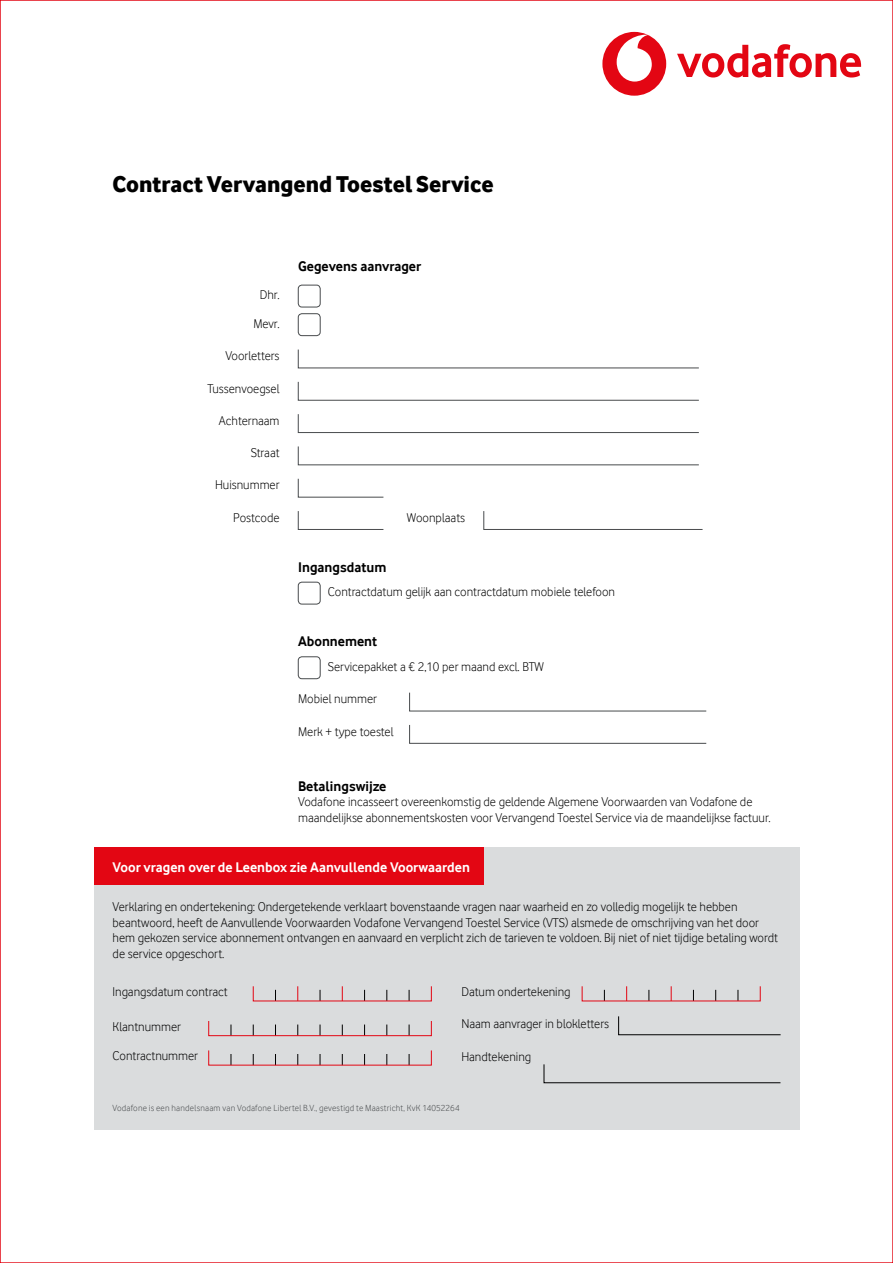
<style>
.page{position:relative;width:893px;height:1263px;background:#fff}
.page>*{position:absolute;margin:0;border:0;box-sizing:border-box;transform-origin:0 0}
.t1{font:23.55px "Vodafone Ex B";color:#000}
.t2{font:700 14.4px "Vodafone Rg";color:#000}
.t3{font:700 14.4px "Vodafone Rg";color:#fff}
.t4{font:13.05px/15.8px "Vodafone Lt";color:#000}
.t5{font:9.15px "Vodafone Lt";letter-spacing:.02em;color:#484b4d}
</style>
<div class="page">
<div style="left:94px;top:847px;width:705px;height:282px;background:#dadcdd"></div>
<div style="left:94px;top:847px;width:390px;height:37px;background:#e30613"></div>
<div style="left:298px;top:285px;width:22px;height:22px;border:1px solid #484b4d;border-radius:4px"></div>
<div style="left:298px;top:314px;width:22px;height:22px;border:1px solid #484b4d;border-radius:4px"></div>
<svg style="left:298px;top:349px;width:401px;height:19px"></svg>
<svg style="left:298px;top:381px;width:401px;height:20px"></svg>
<svg style="left:298px;top:414px;width:401px;height:19px"></svg>
<svg style="left:298px;top:446px;width:401px;height:19px"></svg>
<svg style="left:298px;top:478px;width:86px;height:19px"></svg>
<svg style="left:298px;top:511px;width:86px;height:19px"></svg>
<svg style="left:483px;top:511px;width:220px;height:19px"></svg>
<div style="left:298px;top:582px;width:22px;height:22px;border:1px solid #484b4d;border-radius:4px"></div>
<div style="left:298px;top:657px;width:22px;height:22px;border:1px solid #484b4d;border-radius:4px"></div>
<svg style="left:409px;top:692px;width:298px;height:19px"></svg>
<svg style="left:409px;top:725px;width:298px;height:19px"></svg>
<div style="left:208px;top:1021px;width:224px;height:15px;border:1px solid #e30613"></div>
<svg style="left:618px;top:1016px;width:163px;height:19px"></svg>
<svg style="left:544px;top:1064px;width:237px;height:19px"></svg>
<div style="left:602px;top:32px;width:64px;height:64px;background:#e30613;border-radius:50%"></div>
<svg style="left:617px;top:35px;width:35px;height:47px"></svg>
<svg style="left:677px;top:44px;width:184px;height:34px"></svg>
<h1 class="t1" style="left:113px;top:169px;width:383px">Contract Vervangend Toestel Service</h1>
<p class="t2" style="left:298px;top:258px;width:125px">Gegevens aanvrager</p>
<p class="t4" style="left:253px;top:281px;width:28px;line-height:28.7px;text-align:center">Dhr.<br>Mevr.</p>
<p class="t4" style="left:225px;top:348px;width:56px">Voorletters</p>
<p class="t4" style="left:207px;top:380px;width:74px">Tussenvoegsel</p>
<p class="t4" style="left:219px;top:413px;width:62px">Achternaam</p>
<p class="t4" style="left:251px;top:445px;width:30px">Straat</p>
<p class="t4" style="left:215px;top:477px;width:66px">Huisnummer</p>
<p class="t4" style="left:233px;top:509px;width:48px">Postcode</p>
<p class="t4" style="left:407px;top:509px;width:60px">Woonplaats</p>
<p class="t2" style="left:298px;top:558px;width:90px">Ingangsdatum</p>
<p class="t4" style="left:328px;top:584px;width:289px">Contractdatum gelijk aan contractdatum mobiele telefoon</p>
<p class="t2" style="left:298px;top:633px;width:81px">Abonnement</p>
<p class="t4" style="left:328px;top:659px;width:218px">Servicepakket a € 2,10 per maand excl. BTW</p>
<p class="t4" style="left:298px;top:691px;width:80px">Mobiel nummer</p>
<p class="t4" style="left:298px;top:723px;width:97px">Merk + type toestel</p>
<p class="t2" style="left:298px;top:777px;width:90px">Betalingswijze</p>
<p class="t4" style="left:298px;top:794px;width:474px">Vodafone incasseert overeenkomstig de geldende Algemene Voorwaarden van Vodafone de maandelijkse abonnementskosten voor Vervangend Toestel Service via de maandelijkse factuur.</p>
<p class="t3" style="left:113px;top:859px;width:359px">Voor vragen over de Leenbox zie Aanvullende Voorwaarden</p>
<p class="t4" style="left:113px;top:899px;width:667px">Verklaring en ondertekening: Ondergetekende verklaart bovenstaande vragen naar waarheid en zo volledig mogelijk te hebben beantwoord, heeft de Aanvullende Voorwaarden Vodafone Vervangend Toestel Service (VTS) alsmede de omschrijving van het door hem gekozen service abonnement ontvangen en aanvaard en verplicht zich de tarieven te voldoen. Bij niet of niet tijdige betaling wordt de service opgeschort.</p>
<p class="t4" style="left:113px;top:984px;width:117px">Ingangsdatum contract</p>
<p class="t4" style="left:113px;top:1018px;width:70px">Klantnummer</p>
<p class="t4" style="left:113px;top:1048px;width:87px">Contractnummer</p>
<p class="t4" style="left:461px;top:984px;width:111px">Datum ondertekening</p>
<p class="t4" style="left:461px;top:1016px;width:149px">Naam aanvrager in blokletters</p>
<p class="t4" style="left:461px;top:1048px;width:71px">Handtekening</p>
<p class="t5" style="left:113px;top:1102px;width:349px">Vodafone is een handelsnaam van Vodafone Libertel B.V., gevestigd te Maastricht, KvK 14052264</p>
</div>
